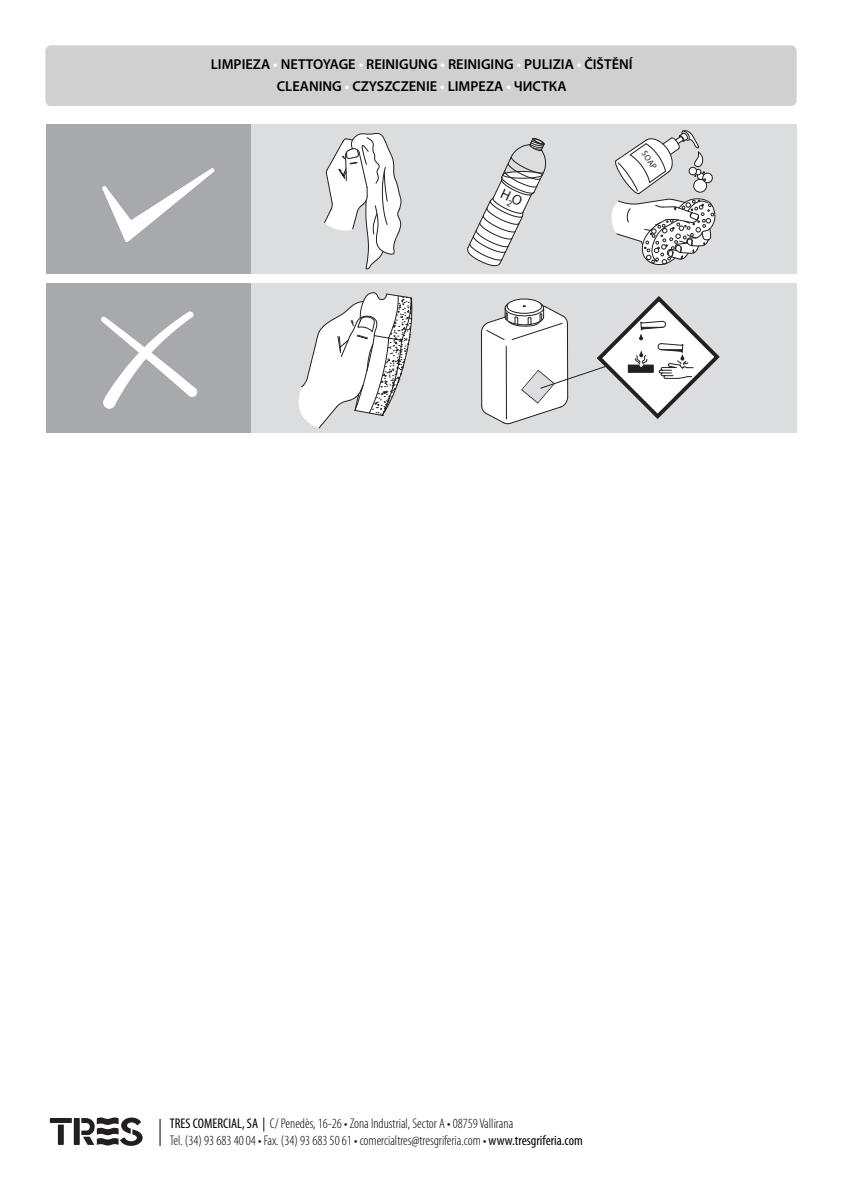
<style>
.page{position:relative;width:842px;height:1191px;background:#fff}
.page>*{position:absolute;margin:0;border:0;box-sizing:border-box;transform-origin:0 0}
.t1{font:600 14.4px/22px "Myriad Pro";color:#000;text-align:center}
.t2{font:300 condensed 14px/16.8px "Myriad Pro";color:#000}
.t3{font:8.4px "Myriad Pro";color:#231f20}
.s1{color:#fff}
.s2{font-weight:400}
</style>
<div class="page">
<div style="left:50px;top:1118px;width:22px;height:5px;background:#231f20"></div>
<svg style="left:58px;top:1124px;width:6px;height:21px"></svg>
<div style="left:74px;top:1118px;width:6px;height:27px;background:#231f20"></div>
<svg style="left:81px;top:1117px;width:62px;height:28px"></svg>
<svg style="left:160px;top:1118px;width:1px;height:28px"></svg>
<div style="left:45px;top:45px;width:752px;height:61px;background:#d0d0d0;border-radius:6px"></div>
<div style="left:250px;top:284px;width:547px;height:149px;background:#dcdddf"></div>
<div style="left:250px;top:124px;width:547px;height:150px;background:#dcdddf"></div>
<div style="left:47px;top:284px;width:204px;height:149px;background:#a8a9ad"></div>
<div style="left:46px;top:124px;width:204px;height:150px;background:#a8a9ad"></div>
<svg style="left:101px;top:311px;width:97px;height:98px"></svg>
<svg style="left:102px;top:168px;width:113px;height:74px"></svg>
<svg style="left:324px;top:133px;width:78px;height:137px"></svg>
<svg style="left:299px;top:292px;width:114px;height:137px"></svg>
<svg style="left:611px;top:130px;width:105px;height:136px"></svg>
<svg style="left:481px;top:296px;width:239px;height:129px"></svg>
<svg style="left:467px;top:137px;width:79px;height:130px"></svg>
<p class="t1" style="left:211px;top:55px;width:423px">LIMPIEZA <span class="s1">•</span> NETTOYAGE <span class="s1">•</span> REINIGUNG <span class="s1">•</span> REINIGING <span class="s1">•</span> PULIZIA <span class="s1">•</span> ČIŠTĚNÍ<br>CLEANING <span class="s1">•</span> CZYSZCZENIE <span class="s1">•</span> LIMPEZA <span class="s1">•</span> ЧИСТКА</p>
<p class="t3" style="left:646px;top:150px;width:21px;rotate:55deg">SOAP</p>
<p class="t2" style="left:170px;top:1116px;width:414px"><span class="s2">TRES COMERCIAL, SA |</span> C/ Penedès, 16-26 • Zona Industrial, Sector A • 08759 Vallirana<br>Tel. (34) 93 683 40 04 • Fax. (34) 93 683 50 61 • comercialtres@tresgriferia.com • <span class="s2">www.tresgriferia.com</span></p>
</div>
